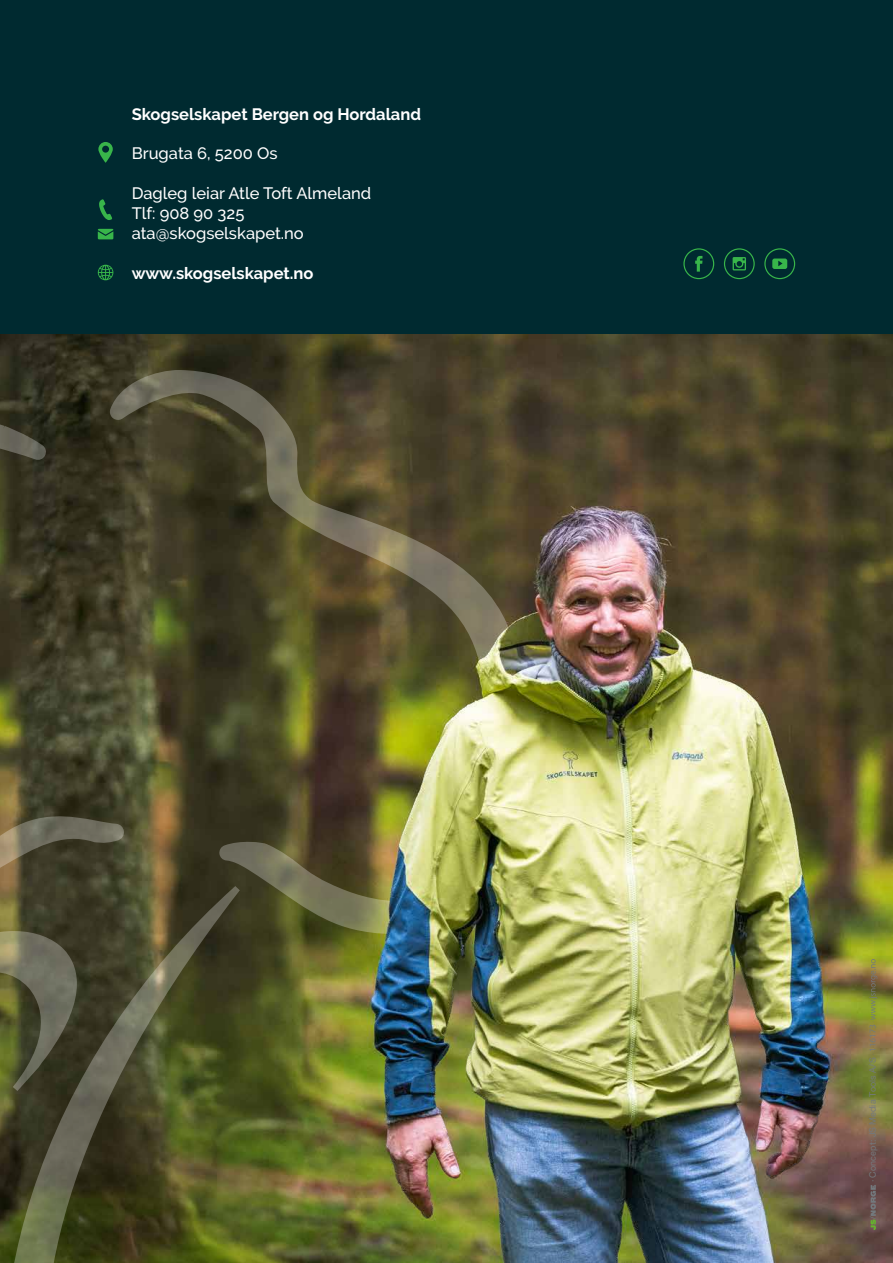
<style>
.page{position:relative;width:893px;height:1263px;background:#fff}
.page>*{position:absolute;margin:0;border:0;box-sizing:border-box;transform-origin:0 0}
.t1{font:500 16.5px/19.8px "Raleway";color:#fff}
.t2{font:700 16.5px "Raleway";color:#fff}
.t3{font:9px "Helvetica Neue LT Std";color:#73797d}
</style>
<div class="page">
<img style="left:0;top:334px;width:893px;height:929px">
<div style="left:0;top:0;width:893px;height:334px;background:#002a30"></div>
<svg style="left:870px;top:1185px;width:6px;height:45px"></svg>
<svg style="left:869px;top:959px;width:8px;height:96px"></svg>
<svg style="left:98px;top:142px;width:15px;height:21px"></svg>
<svg style="left:99px;top:199px;width:13px;height:21px"></svg>
<svg style="left:98px;top:229px;width:15px;height:10px"></svg>
<svg style="left:0;top:934px;width:240px;height:329px;background:#4b4d27"></svg>
<img style="left:109px;top:370px;width:414px;height:564px">
<svg style="left:0;top:387px;width:124px;height:724px;background:#47452e"></svg>
<svg style="left:98px;top:265px;width:15px;height:15px"></svg>
<svg style="left:683px;top:248px;width:31px;height:31px"></svg>
<svg style="left:724px;top:248px;width:31px;height:31px"></svg>
<svg style="left:764px;top:248px;width:31px;height:31px"></svg>
<p class="t2" style="left:132px;top:104px;width:291px">Skogselskapet Bergen og Hordaland</p>
<p class="t1" style="left:132px;top:144px;width:147px">Brugata 6, 5200 Os</p>
<p class="t1" style="left:132px;top:183px;width:241px">Dagleg leiar Atle Toft Almeland<br>Tlf: 908 90 325 ata@skogselskapet.no</p>
<p class="t2" style="left:132px;top:264px;width:183px">www.skogselskapet.no</p>
<p class="t3" style="left:867px;top:1182px;width:126px;rotate:-90deg">· Concept: JS Media Tools A/S</p>
</div>
